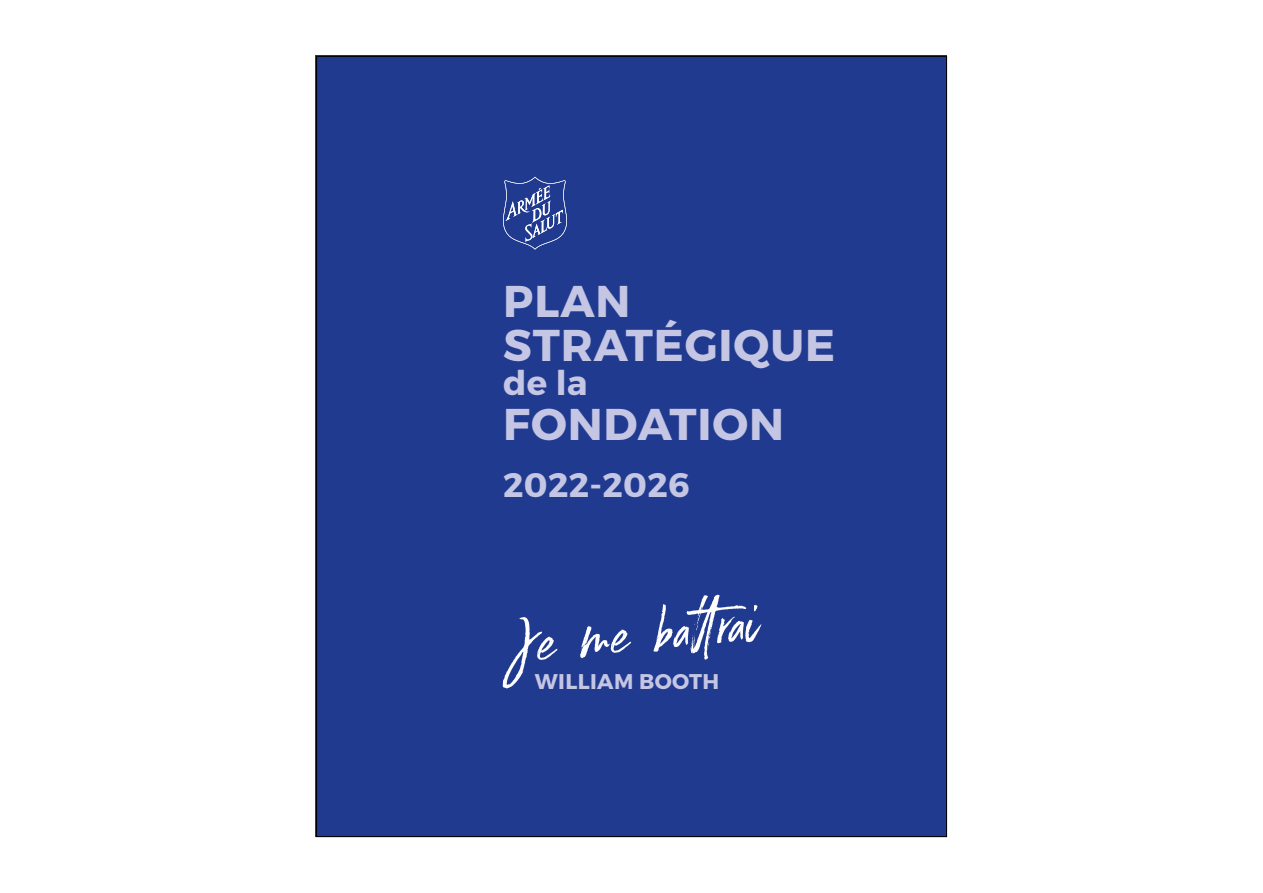
<style>
.page{position:relative;width:1263px;height:893px;background:#fff}
.page>*{position:absolute;margin:0;border:0;box-sizing:border-box;transform-origin:0 0}
.t1{font:italic 84.3px "Emmeline";color:#fff}
.t2{font:700 44.4px/44.4px "Montserrat";letter-spacing:.02em;color:#c5c5e4}
.t3{font:700 34.05px "Montserrat";letter-spacing:.01em;color:#c5c5e4}
.t4{font:700 21.3px "Montserrat";letter-spacing:.02em;color:#c5c5e4}
</style>
<div class="page">
<div style="left:316px;top:56px;width:631px;height:781px;background:#203a8f"></div>
<svg style="left:503px;top:177px;width:64px;height:73px"></svg>
<p class="t2" style="left:503px;top:279px;width:333px">PLAN<br>STRATÉGIQUE</p>
<p class="t3" style="left:503px;top:362px;width:86px">de la</p>
<p class="t2" style="left:503px;top:403px;width:282px">FONDATION</p>
<p class="t3" style="left:503px;top:464px;width:188px">2022-2026</p>
<h1 class="t1" style="left:496px;top:596px;width:274px;rotate:-5deg">Je me battrai</h1>
<p class="t4" style="left:535px;top:668px;width:186px">WILLIAM BOOTH</p>
</div>
